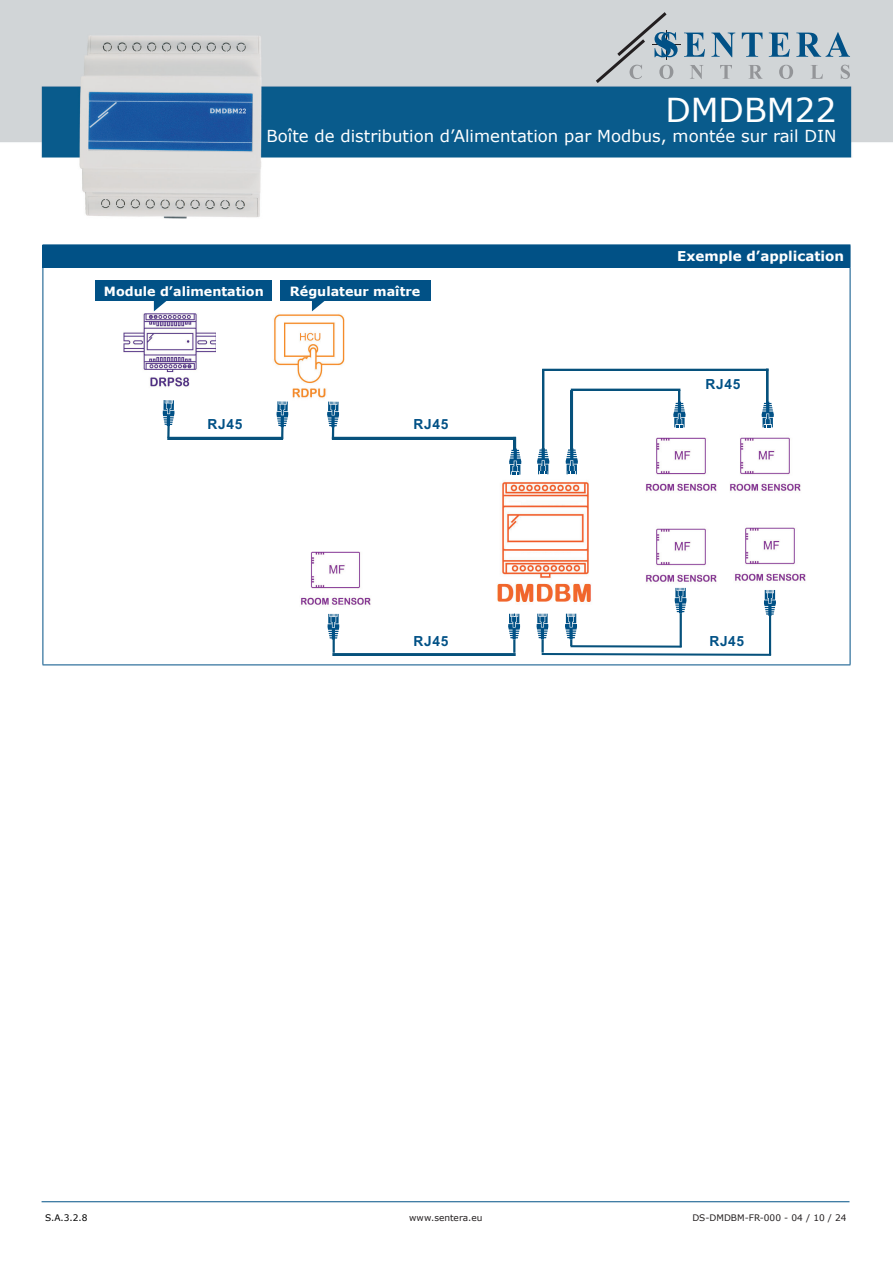
<style>
.page{position:relative;width:893px;height:1263px;background:#fff}
.page>*{position:absolute;margin:0;border:0;box-sizing:border-box;transform-origin:0 0}
.t1{font:33px "Verdana";color:#fff}
.t2{font:16.5px "Verdana";color:#fff}
.t3{font:700 13.95px "Arial";letter-spacing:.045em;color:#015186}
.head-table{font:700 13.5px "Verdana";color:#fff}
.t4{font:700 12.75px "Verdana";color:#fff}
.t5{font:9px "Verdana";color:#231f20}
.t6{font:9px "Verdana";color:#000}
</style>
<div class="page">
<hr style="left:42px;top:1201px;width:807px;height:1px;background:#015186">
<img style="left:0;top:0;width:893px;height:254px">
<svg style="left:720px;top:65px;width:12px;height:14px"></svg>
<svg style="left:748px;top:65px;width:15px;height:14px"></svg>
<svg style="left:779px;top:65px;width:14px;height:14px"></svg>
<svg style="left:811px;top:65px;width:12px;height:14px"></svg>
<svg style="left:841px;top:65px;width:9px;height:14px"></svg>
<svg style="left:711px;top:33px;width:24px;height:24px"></svg>
<svg style="left:742px;top:33px;width:20px;height:24px"></svg>
<svg style="left:769px;top:33px;width:21px;height:24px"></svg>
<svg style="left:796px;top:32px;width:54px;height:25px"></svg>
<svg style="left:596px;top:12px;width:109px;height:71px;background:#b7c0c5"></svg>
<div style="left:43px;top:245px;width:807px;height:22px;background:#015186"></div>
<hr style="left:43px;top:244px;width:807px;height:1px;background:#015186">
<svg style="left:850px;top:245px;width:1px;height:22px"></svg>
<hr style="left:43px;top:267px;width:1px;height:397px;background:#015186">
<hr style="left:850px;top:267px;width:1px;height:397px;background:#015186">
<hr style="left:43px;top:664px;width:807px;height:1px;background:#015186">
<img style="left:497px;top:480px;width:94px;height:122px">
<img style="left:123px;top:301px;width:93px;height:86px">
<img style="left:646px;top:528px;width:71px;height:60px">
<img style="left:301px;top:551px;width:70px;height:54px">
<img style="left:646px;top:427px;width:71px;height:64px">
<img style="left:730px;top:427px;width:71px;height:64px">
<img style="left:735px;top:527px;width:71px;height:54px">
<img style="left:274px;top:309px;width:71px;height:89px">
<hr style="left:332px;top:437px;width:184px;height:2px;background:#06517c">
<hr style="left:332px;top:653px;width:184px;height:2px;background:#06517c">
<hr style="left:167px;top:437px;width:116px;height:2px;background:#06517c">
<svg style="left:566px;top:448px;width:12px;height:26px"></svg>
<svg style="left:537px;top:448px;width:12px;height:26px"></svg>
<svg style="left:327px;top:401px;width:12px;height:38px"></svg>
<svg style="left:276px;top:401px;width:12px;height:38px"></svg>
<svg style="left:162px;top:400px;width:13px;height:38px"></svg>
<svg style="left:327px;top:614px;width:13px;height:39px"></svg>
<svg style="left:509px;top:437px;width:12px;height:38px"></svg>
<svg style="left:508px;top:613px;width:12px;height:40px"></svg>
<hr style="left:542px;top:369px;width:2px;height:81px;background:#06517c">
<hr style="left:571px;top:390px;width:2px;height:60px;background:#06517c">
<svg style="left:536px;top:588px;width:240px;height:68px"></svg>
<svg style="left:673px;top:390px;width:12px;height:37px"></svg>
<hr style="left:766px;top:369px;width:3px;height:35px;background:#06517c">
<svg style="left:762px;top:402px;width:12px;height:25px"></svg>
<hr style="left:571px;top:389px;width:109px;height:2px;background:#06517c">
<hr style="left:542px;top:369px;width:226px;height:2px;background:#06517c">
<div style="left:280px;top:281px;width:150px;height:20px;background:#015186"></div>
<svg style="left:312px;top:301px;width:13px;height:10px"></svg>
<div style="left:96px;top:281px;width:176px;height:20px;background:#015186"></div>
<svg style="left:154px;top:301px;width:13px;height:10px"></svg>
<h1 class="t1" style="left:665px;top:87px;width:173px">DMDBM22</h1>
<p class="t2" style="left:267px;top:124px;width:571px">Boîte de distribution d’Alimentation par Modbus, montée sur rail DIN</p>
<p class="t4" style="left:104px;top:282px;width:161px">Module d’alimentation</p>
<p class="t4" style="left:290px;top:282px;width:132px">Régulateur maître</p>
<p class="t3" style="left:208px;top:415px;width:36px">RJ45</p>
<p class="t3" style="left:414px;top:415px;width:36px">RJ45</p>
<p class="head-table" style="left:677px;top:247px;width:168px">Exemple d’application</p>
<p class="t3" style="left:706px;top:374px;width:36px">RJ45</p>
<p class="t3" style="left:414px;top:631px;width:36px">RJ45</p>
<p class="t3" style="left:709px;top:631px;width:36px">RJ45</p>
<p class="t6" style="left:45px;top:1211px;width:44px">S.A.3.2.8</p>
<p class="t5" style="left:409px;top:1211px;width:75px">www.sentera.eu</p>
<p class="t5" style="left:692px;top:1211px;width:156px">DS-DMDBM-FR-000 - 04 / 10 / 24</p>
</div>
